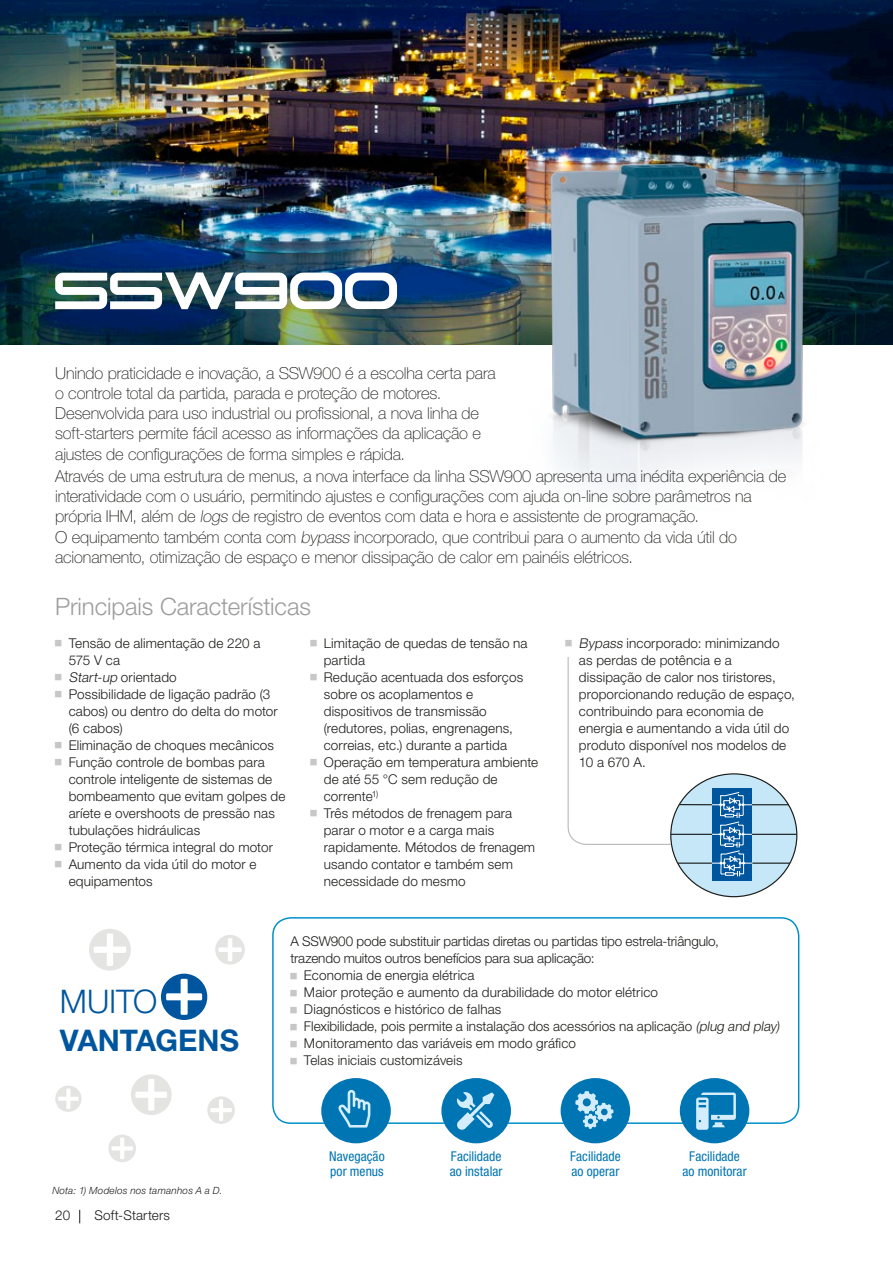
<style>
.page{position:relative;width:893px;height:1263px;background:#fff}
.page>*{position:absolute;margin:0;border:0;box-sizing:border-box;transform-origin:0 0}
.t1{font:66px "WEG CFW11 Regular";letter-spacing:-.02em;color:#fff}
.t2{font:300 32.55px "Helvetica Neue LT Pro";letter-spacing:-.005em;color:#00569e}
.t3{font:700 29.85px "Helvetica Neue LT Pro";color:#00569e}
.t4{font:300 24px "Helvetica Neue LT Pro";letter-spacing:-.005em;color:#9d9d9d}
.t5{font:100 16.5px/20.2px "Helvetica Neue LT Pro";letter-spacing:-.01em;color:#1d1d1b}
.t6{font:300 13.5px/17px "Helvetica Neue LT Pro";letter-spacing:.01em;color:#1d1d1b}
.t7{font:300 13.5px "Helvetica Neue LT Pro";letter-spacing:-.01em;color:#1d1d1b}
.t8{font:condensed 13.5px/15px "Helvetica Neue LT Pro";letter-spacing:.005em;color:#0075b3}
.t9{font:italic 300 9.9px "Helvetica Neue LT Pro";letter-spacing:.02em;color:#1d1d1b}
.s1{font-style:italic}
</style>
<div class="page">
<svg style="left:79px;top:1210px;width:1px;height:13px"></svg>
<img style="left:0;top:0;width:893px;height:344px">
<img style="left:457px;top:156px;width:426px;height:338px">
<svg style="left:567px;top:657px;width:230px;height:240px"></svg>
<div style="left:272px;top:917px;width:527px;height:207px;border:2px solid #0090c9;border-radius:18px"></div>
<svg style="left:161px;top:974px;width:46px;height:46px"></svg>
<svg style="left:215px;top:935px;width:30px;height:29px"></svg>
<svg style="left:89px;top:929px;width:42px;height:42px"></svg>
<svg style="left:55px;top:1085px;width:27px;height:27px"></svg>
<svg style="left:131px;top:1074px;width:41px;height:41px"></svg>
<svg style="left:207px;top:1096px;width:28px;height:28px"></svg>
<svg style="left:108px;top:1134px;width:28px;height:28px"></svg>
<div style="left:321px;top:1078px;width:70px;height:65px;background:#0075b3;border-radius:50%"></div>
<div style="left:561px;top:1078px;width:69px;height:65px;background:#0075b3;border-radius:50%"></div>
<svg style="left:575px;top:1091px;width:39px;height:38px"></svg>
<svg style="left:338px;top:1090px;width:32px;height:37px"></svg>
<div style="left:441px;top:1078px;width:70px;height:65px;background:#0075b3;border-radius:50%"></div>
<svg style="left:457px;top:1092px;width:37px;height:38px"></svg>
<div style="left:680px;top:1078px;width:69px;height:65px;background:#0075b3;border-radius:50%"></div>
<svg style="left:696px;top:1092px;width:40px;height:38px"></svg>
<h1 class="t1" style="left:55px;top:240px;width:348px">SSW900</h1>
<p class="t5" style="left:55px;top:362px;width:442px">Unindo praticidade e inovação, a SSW900 é a escolha certa para o controle total da partida, parada e proteção de motores.<br>Desenvolvida para uso industrial ou profissional, a nova linha de soft-starters permite fácil acesso as informações da aplicação e ajustes de configurações de forma simples e rápida.</p>
<p class="t5" style="left:55px;top:466px;width:732px">Através de uma estrutura de menus, a nova interface da linha SSW900 apresenta uma inédita experiência de interatividade com o usuário, permitindo ajustes e configurações com ajuda on-line sobre parâmetros na própria IHM, além de <span class="s1">logs</span> de registro de eventos com data e hora e assistente de programação.<br>O equipamento também conta com <span class="s1">bypass</span> incorporado, que contribui para o aumento da vida útil do acionamento, otimização de espaço e menor dissipação de calor em painéis elétricos.</p>
<h3 class="t4" style="left:55px;top:592px;width:257px">Principais Características</h3>
<p class="t6" style="left:69px;top:634px;width:218px">Tensão de alimentação de 220 a<br>575 V ca<br><span class="s1">Start-up</span> orientado<br>Possibilidade de ligação padrão (3 cabos) ou dentro do delta do motor (6 cabos)<br>Eliminação de choques mecânicos<br>Função controle de bombas para controle inteligente de sistemas de bombeamento que evitam golpes de aríete e overshoots de pressão nas tubulações hidráulicas<br>Proteção térmica integral do motor<br>Aumento da vida útil do motor e equipamentos</p>
<p class="t6" style="left:324px;top:634px;width:216px">Limitação de quedas de tensão na partida<br>Redução acentuada dos esforços sobre os acoplamentos e dispositivos de transmissão (redutores, polias, engrenagens, correias, etc.) durante a partida<br>Operação em temperatura ambiente de até 55 °C sem redução de corrente<sup>1)<br></sup>Três métodos de frenagem para parar o motor e a carga mais rapidamente. Métodos de frenagem usando contator e também sem necessidade do mesmo</p>
<p class="t6" style="left:579px;top:634px;width:217px"><span class="s1">Bypass</span> incorporado: minimizando as perdas de potência e a dissipação de calor nos tiristores, proporcionando redução de espaço, contribuindo para economia de energia e aumentando a vida útil do produto disponível nos modelos de<br>10 a 670 A.</p>
<h2 class="t2" style="left:60px;top:981px;width:99px">MUITO</h2>
<h3 class="t3" style="left:60px;top:1021px;width:181px">VANTAGENS</h3>
<p class="t9" style="left:52px;top:1184px;width:172px">Nota: 1) Modelos nos tamanhos A a D.</p>
<p class="t6" style="left:55px;top:1207px;width:16px">20</p>
<p class="t6" style="left:95px;top:1207px;width:77px">Soft-Starters</p>
<p class="t7" style="left:290px;top:933px;width:430px">A SSW900 pode substituir partidas diretas ou partidas tipo estrela-triângulo,</p>
<p class="t7" style="left:290px;top:950px;width:306px">trazendo muitos outros benefícios para sua aplicação:</p>
<p class="t6" style="left:304px;top:967px;width:172px">Economia de energia elétrica</p>
<p class="t6" style="left:304px;top:984px;width:356px">Maior proteção e aumento da durabilidade do motor elétrico</p>
<p class="t6" style="left:304px;top:1001px;width:199px">Diagnósticos e histórico de falhas</p>
<p class="t6" style="left:304px;top:1018px;width:477px">Flexibilidade, pois permite a instalação dos acessórios na aplicação <span class="s1">(plug and play)</span></p>
<p class="t6" style="left:304px;top:1035px;width:274px">Monitoramento das variáveis em modo gráfico</p>
<p class="t6" style="left:304px;top:1052px;width:160px">Telas iniciais customizáveis</p>
<p class="t8" style="left:329px;top:1149px;width:57px">Navegação por menus</p>
<p class="t8" style="left:570px;top:1149px;width:52px">Facilidade ao operar</p>
<p class="t8" style="left:682px;top:1149px;width:66px;text-align:center">Facilidade ao monitorar</p>
<p class="t8" style="left:450px;top:1149px;width:54px">Facilidade ao instalar</p>
</div>
